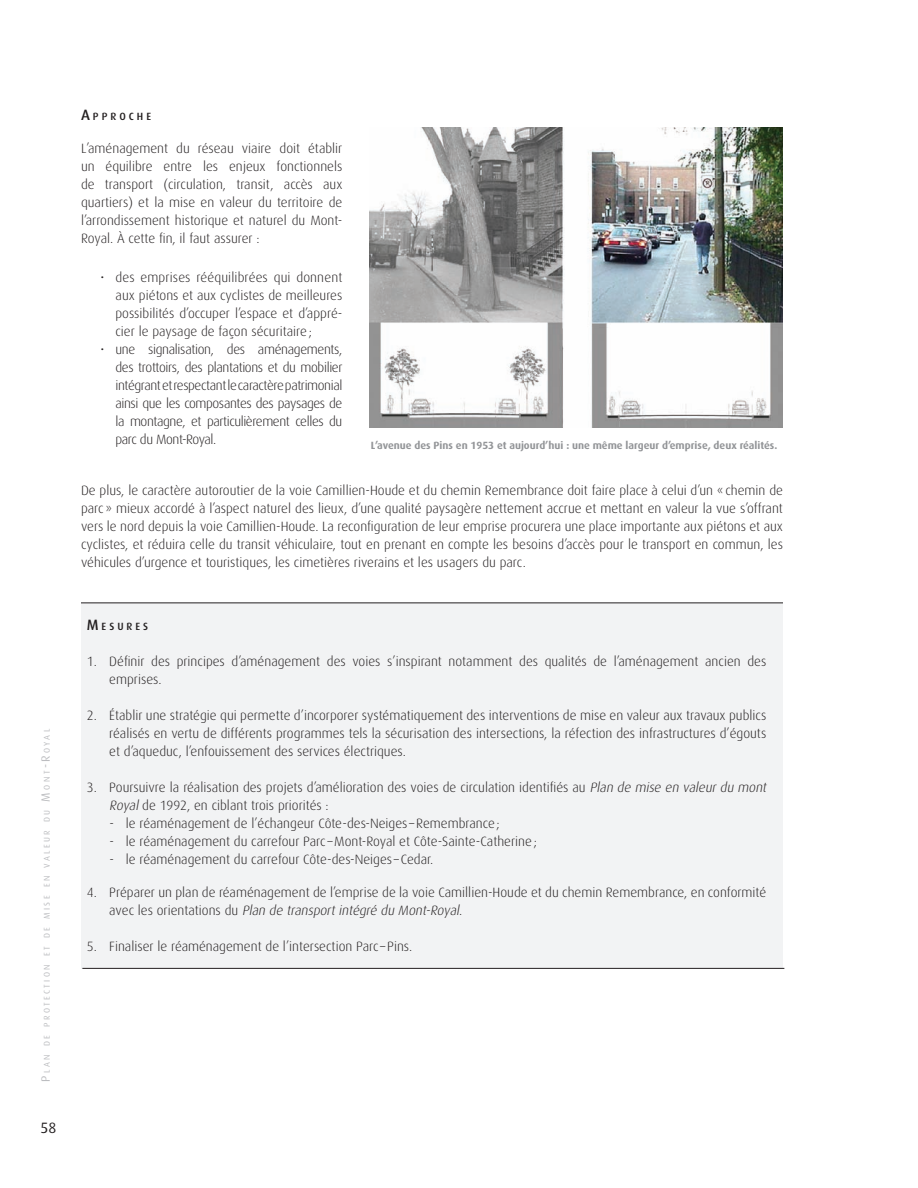
<style>
.page{position:relative;width:918px;height:1188px;background:#fff}
.page>*{position:absolute;margin:0;border:0;box-sizing:border-box;transform-origin:0 0}
.t1{font:15px "Dax";color:#231f20}
.t2{font:300 13.5px/18px "Dax";color:#231f20;text-align:justify}
.t3{font:700 10.5px "Dax";color:#939598}
.t4{font:500 10.5px "Dax";letter-spacing:.285em;color:#231f20}
.t5{font:8.4px "Dax";letter-spacing:.285em;color:#bcbdc0}
.s1{font-size:12px}
.s2{font-size:15px}
.s3{font-style:italic}
</style>
<div class="page">
<div style="left:81px;top:603px;width:702px;height:365px;background:#f2f3f4"></div>
<hr style="left:81px;top:603px;width:702px;height:1px;background:#231f20">
<hr style="left:82px;top:968px;width:702px;height:1px;background:#231f20">
<img style="left:369px;top:127px;width:414px;height:300px">
<p class="t5" style="left:43px;top:1082px;width:354px;rotate:-90deg"><span class="s1">P</span>LAN DE PROTECTION ET DE MISE EN VALEUR DU <span class="s1">M</span>ONT<span class="s1">-R</span>OYAL</p>
<p class="t1" style="left:40px;top:1122px;width:17px">58</p>
<p class="t4" style="left:81px;top:111px;width:72px"><span class="s2">A</span>PPROCHE</p>
<p class="t2" style="left:81px;top:140px;width:263px">L’aménagement du réseau viaire doit établir un équilibre entre les enjeux fonctionnels de transport (circulation, transit, accès aux quartiers) et la mise en valeur du territoire de l’arrondissement historique et naturel du Mont-Royal. À cette fin, il faut assurer :</p>
<p class="t2" style="left:116px;top:269px;width:228px;text-indent:-15px">• des emprises rééquilibrées qui donnent aux piétons et aux cyclistes de meilleures possibilités d’occuper l’espace et d’appré&shy;cier le paysage de façon sécuritaire ;</p>
<p class="t2" style="left:116px;top:341px;width:229px;text-indent:-15px">• une signalisation, des aménagements, des trottoirs, des plantations et du mobilier intégrant et respectant le caractère patrimonial ainsi que les composantes des paysages de la montagne, et particulièrement celles du parc du Mont-Royal.</p>
<p class="t2" style="left:81px;top:482px;width:704px">De plus, le caractère autoroutier de la voie Camillien-Houde et du chemin Remembrance doit faire place à celui d’un « chemin de parc » mieux accordé à l’aspect naturel des lieux, d’une qualité paysagère nettement accrue et mettant en valeur la vue s’offrant vers le nord depuis la voie Camillien-Houde. La reconfiguration de leur emprise procurera une place importante aux piétons et aux cyclistes, et réduira celle du transit véhiculaire, tout en prenant en compte les besoins d’accès pour le transport en commun, les véhicules d’urgence et touristiques, les cimetières riverains et les usagers du parc.</p>
<p class="t3" style="left:371px;top:441px;width:408px">L’avenue des Pins en 1953 et aujourd’hui : une même largeur d’emprise, deux réalités.</p>
<p class="t4" style="left:87px;top:622px;width:63px"><span class="s2">M</span>ESURES</p>
<p class="t2" style="left:109px;top:654px;width:659px;text-indent:-23px">1. Définir des principes d’aménagement des voies s’inspirant notamment des qualités de l’aménagement ancien des emprises.</p>
<p class="t2" style="left:109px;top:708px;width:659px;text-indent:-23px">2. Établir une stratégie qui permette d’incorporer systématiquement des interventions de mise en valeur aux travaux publics réalisés en vertu de différents programmes tels la sécurisation des intersections, la réfection des infrastructures d’égouts et d’aqueduc, l’enfouissement des services électriques.</p>
<p class="t2" style="left:109px;top:780px;width:661px;text-indent:-23px">3. Poursuivre la réalisation des projets d’amélioration des voies de circulation identifiés au <span class="s3">Plan de mise en valeur du mont<br>Royal</span> de 1992, en ciblant trois priorités :</p>
<p class="t2" style="left:110px;top:816px;width:392px">- le réaménagement de l’échangeur Côte-des-Neiges – Remembrance ;</p>
<p class="t2" style="left:110px;top:834px;width:429px">- le réaménagement du carrefour Parc – Mont-Royal et Côte-Sainte-Catherine ;</p>
<p class="t2" style="left:110px;top:852px;width:325px">- le réaménagement du carrefour Côte-des-Neiges – Cedar.</p>
<p class="t2" style="left:109px;top:884px;width:659px;text-indent:-23px">4. Préparer un plan de réaménagement de l’emprise de la voie Camillien-Houde et du chemin Remembrance, en conformité a v e c l e s o r i e n t a t i o n s d u <span class="s3">Plan de transport intégré du Mont-Royal</span>.</p>
<p class="t2" style="left:87px;top:938px;width:327px">5. Finaliser le réaménagement de l’intersection Parc – Pins.</p>
</div>
